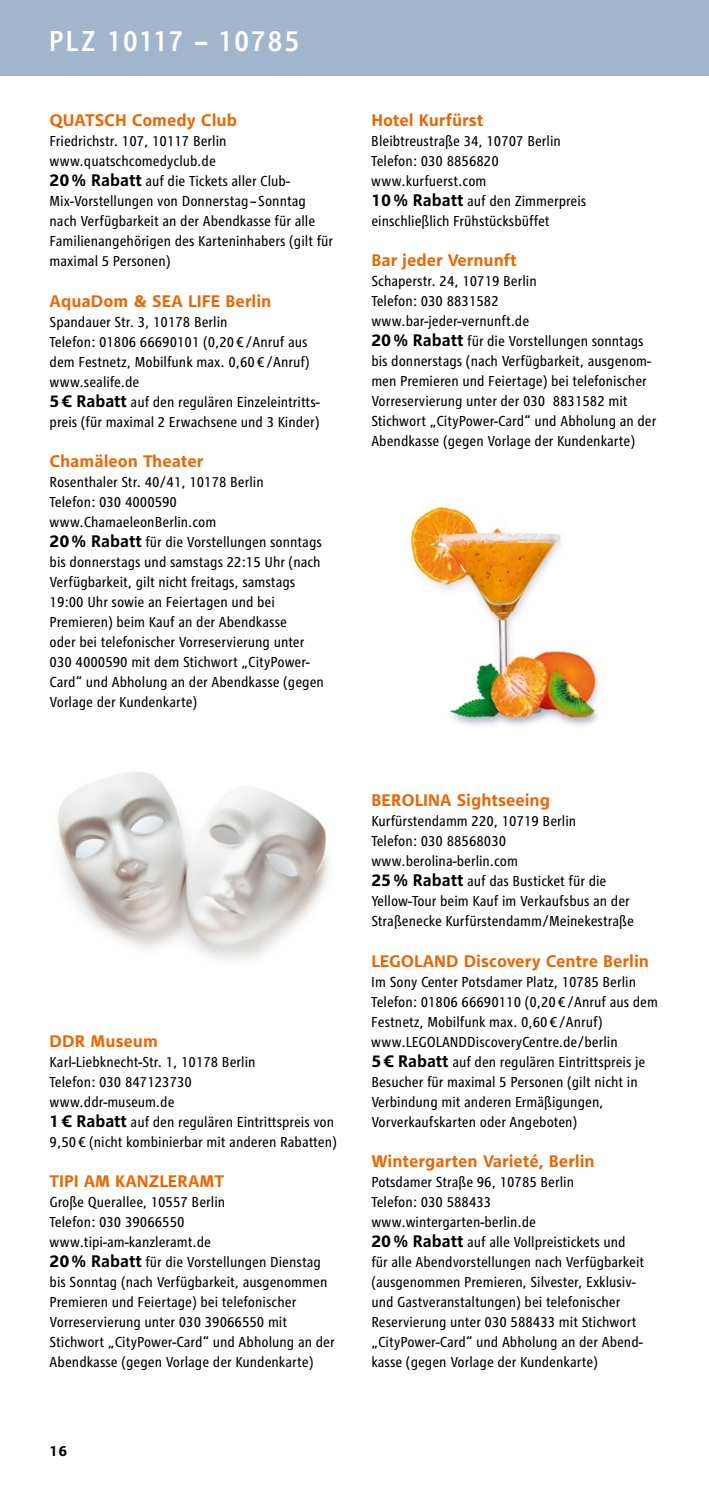
<style>
.page{position:relative;width:709px;height:1489px;background:#fff}
.page>*{position:absolute;margin:0;border:0;box-sizing:border-box;transform-origin:0 0}
.t1{font:500 condensed 30px "RWE Text";letter-spacing:.04em;color:#fff}
.t2{font:700 17.5px "RWE Text";color:#ec6502}
.t3{font:condensed 15px/20px "RWE Text";color:#000}
.t4{font:700 15px "RWE Text";color:#000}
.s1{font-weight:700;font-stretch:normal;font-size:17.5px}
</style>
<div class="page">
<div style="left:0;top:0;width:709px;height:75px;background:#a1b6cd"></div>
<img style="left:58px;top:772px;width:271px;height:187px">
<img style="left:410px;top:506px;width:190px;height:220px">
<h1 class="t1" style="left:49px;top:24px;width:252px">PLZ 10117 – 10785</h1>
<p class="t2" style="left:50px;top:110px;width:189px">QUATSCH Comedy Club</p>
<p class="t3" style="left:50px;top:131px;width:285px">Friedrichstr. 107, 10117 Berlin www.quatschcomedyclub.de<br><span class="s1">20% Rabatt</span> auf die Tickets aller Club-Mix-Vorstellungen von Donnerstag – Sonntag nach Verfügbarkeit an der Abendkasse für alle Familienangehörigen des Karteninhabers (gilt für maximal 5 Personen)</p>
<p class="t2" style="left:50px;top:290px;width:223px">AquaDom &amp; SEA LIFE Berlin</p>
<p class="t3" style="left:50px;top:311px;width:271px">Spandauer Str. 3, 10178 Berlin<br>Telefon: 01806 66690101 (0,20 € /Anruf aus dem Festnetz, Mobilfunk max. 0,60 € /Anruf) www.sealife.de<br><span class="s1">5€ Rabatt</span> auf den regulären Einzeleintritts&shy;preis (für maximal 2 Erwachsene und 3 Kinder)</p>
<p class="t2" style="left:50px;top:450px;width:155px">Chamäleon Theater</p>
<p class="t3" style="left:50px;top:471px;width:276px">Rosenthaler Str. 40/41, 10178 Berlin<br>Telefon: 030 4000590 www.ChamaeleonBerlin.com<br><span class="s1">20% Rabatt</span> für die Vorstellungen sonntags bis donnerstags und samstags 22:15 Uhr (nach Verfügbarkeit, gilt nicht freitags, samstags 19:00 Uhr sowie an Feiertagen und bei Premieren) beim Kauf an der Abendkasse<br>oder bei telefonischer Vorreservierung unter 030 4000590 mit dem Stichwort „CityPower-Card“ und Abholung an der Abendkasse (gegen Vorlage der Kundenkarte)</p>
<p class="t2" style="left:50px;top:1030px;width:110px">DDR Museum</p>
<p class="t3" style="left:50px;top:1051px;width:289px">Karl-Liebknecht-Str. 1, 10178 Berlin<br>Telefon: 030 847123730<br>www.ddr-museum.de<br><span class="s1">1€ Rabatt</span> auf den regulären Eintrittspreis von 9,50 € (nicht kombinierbar mit anderen Rabatten)</p>
<p class="t2" style="left:50px;top:1170px;width:176px">TIPI AM KANZLERAMT</p>
<p class="t3" style="left:50px;top:1191px;width:286px">Große Querallee, 10557 Berlin<br>Telefon: 030 39066550 www.tipi-am-kanzleramt.de<br><span class="s1">20% Rabatt</span> für die Vorstellungen Dienstag bis Sonntag (nach Verfügbarkeit, ausgenommen Premieren und Feiertage) bei telefonischer Vorreservierung unter 030 39066550 mit Stichwort „CityPower-Card“ und Abholung an der Abendkasse (gegen Vorlage der Kundenkarte)</p>
<p class="t4" style="left:50px;top:1441px;width:19px">16</p>
<p class="t2" style="left:371px;top:110px;width:114px">Hotel Kurfürst</p>
<p class="t3" style="left:371px;top:131px;width:216px">Bleibtreustraße 34, 10707 Berlin<br>Telefon: 030 8856820 www.kurfuerst.com<br><span class="s1">10% Rabatt</span> auf den Zimmerpreis einschließlich Frühstücksbüffet</p>
<p class="t2" style="left:371px;top:250px;width:147px">Bar jeder Vernunft</p>
<p class="t3" style="left:371px;top:271px;width:286px">Schaperstr. 24, 10719 Berlin<br>Telefon: 030 8831582 www.bar-jeder-vernunft.de<br><span class="s1">20% Rabatt</span> für die Vorstellungen sonntags bis donnerstags (nach Verfügbarkeit, ausgenom&shy;men Premieren und Feiertage) bei telefonischer Vorreservierung unter der 030 8831582 mit Stichwort „CityPower-Card“ und Abholung an der Abendkasse (gegen Vorlage der Kundenkarte)</p>
<p class="t2" style="left:371px;top:790px;width:180px">BEROLINA Sightseeing</p>
<p class="t3" style="left:371px;top:811px;width:264px">Kurfürstendamm 220, 10719 Berlin<br>Telefon: 030 88568030 www.berolina-berlin.com<br><span class="s1">25% Rabatt</span> auf das Busticket für die Yellow-Tour beim Kauf im Verkaufsbus an der Straßenecke Kurfürstendamm/Meinekestraße</p>
<p class="t2" style="left:371px;top:950px;width:279px">LEGOLAND Discovery Centre Berlin</p>
<p class="t3" style="left:371px;top:971px;width:288px">Im Sony Center Potsdamer Platz, 10785 Berlin Telefon: 01806 66690110 (0,20 € /Anruf aus dem Festnetz, Mobilfunk max. 0,60 € /Anruf) www.LEGOLANDDiscoveryCentre.de/berlin<br><span class="s1">5€ Rabatt</span> auf den regulären Eintrittspreis je Besucher für maximal 5 Personen (gilt nicht in Verbindung mit anderen Ermäßigungen, Vorverkaufskarten oder Angeboten)</p>
<p class="t2" style="left:371px;top:1150px;width:225px">Wintergarten Varieté, Berlin</p>
<p class="t3" style="left:371px;top:1171px;width:274px">Potsdamer Straße 96, 10785 Berlin<br>Telefon: 030 588433 www.wintergarten-berlin.de<br><span class="s1">20% Rabatt</span> auf alle Vollpreistickets und für alle Abendvorstellungen nach Verfügbarkeit (ausgenommen Premieren, Silvester, Exklusiv&shy;und Gastveranstaltungen) bei telefonischer Reservierung unter 030 588433 mit Stichwort „CityPower-Card“ und Abholung an der Abend&shy;kasse (gegen Vorlage der Kundenkarte)</p>
</div>
